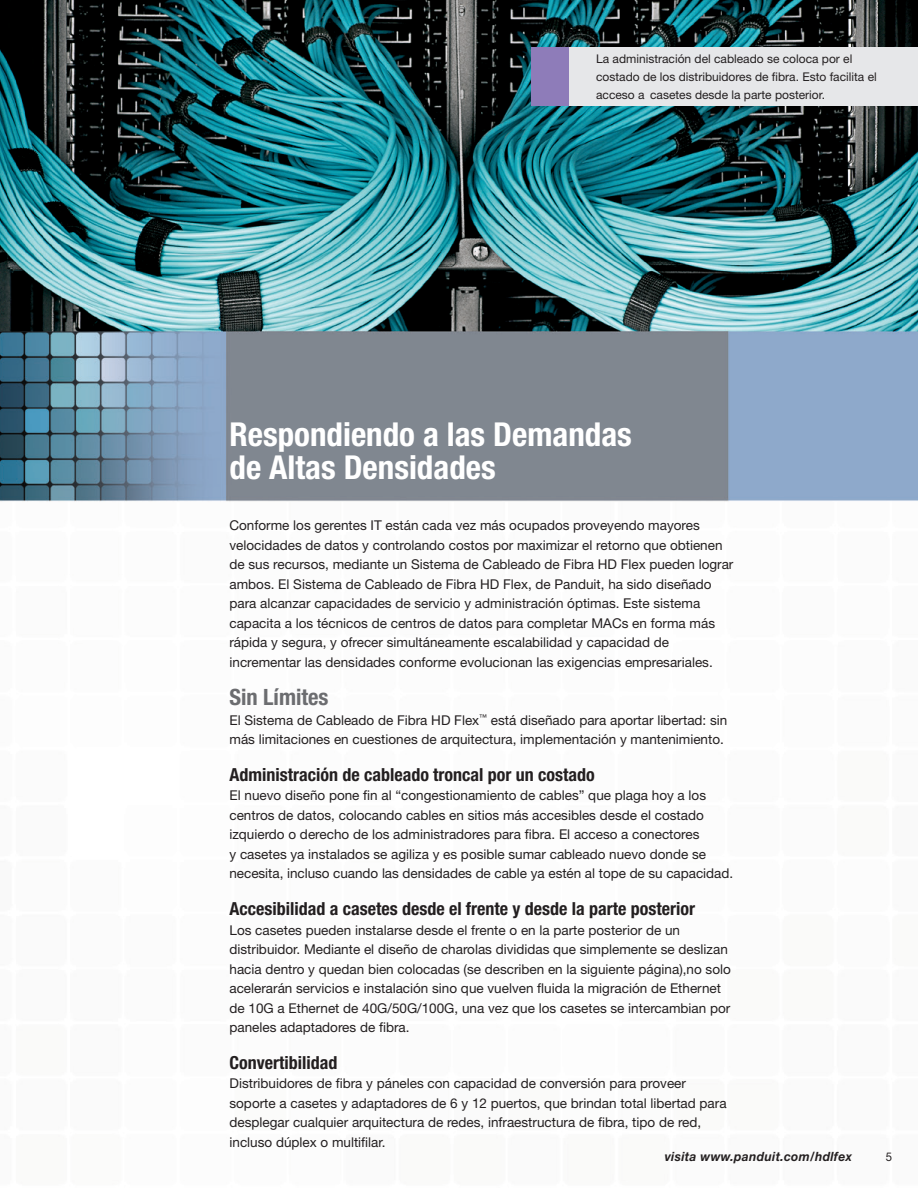
<style>
.page{position:relative;width:918px;height:1188px;background:#fff}
.page>*{position:absolute;margin:0;border:0;box-sizing:border-box;transform-origin:0 0}
.t1{font:700 condensed 33px "Helvetica Neue LT Std";color:#fff}
.t2{font:700 condensed 22.5px "Helvetica Neue LT Std";color:#6c6d70}
.t3{font:700 condensed 18px "Helvetica Neue LT Std";color:#231f20}
.t4{font:13.5px/19.5px "Helvetica Neue LT Std";color:#231f20}
.Bullets_2_column{font:italic 700 12.75px "Helvetica Neue LT Std";letter-spacing:.025em;color:#231f20;scale:.95 1}
.Bullets_2_column-2{font:12px/18px "Helvetica Neue LT Std";color:#231f20}
.Bullets_2_column-3{font:12px "Helvetica Neue LT Std";color:#231f20;scale:.95 1}
</style>
<div class="page">
<img style="left:0;top:0;width:918px;height:502px">
<div style="left:550px;top:48px;width:368px;height:58px;background:#e6e7e9"></div>
<div style="left:531px;top:48px;width:38px;height:58px;background:#8e7cb9"></div>
<p class="Bullets_2_column-2" style="left:596px;top:50px;width:282px">La administración del cableado se coloca por el costado de los distribuidores de fibra. Esto facilita el acceso a casetes desde la parte posterior.</p>
<p class="t1" style="left:230px;top:414px;width:404px">Respondiendo a las Demandas</p>
<p class="t1" style="left:230px;top:447px;width:268px">de Altas Densidades</p>
<p class="t4" style="left:230px;top:516px;width:472px">Conforme los gerentes IT están cada vez más ocupados proveyendo mayores</p>
<p class="t4" style="left:230px;top:535px;width:505px">velocidades de datos y controlando costos por maximizar el retorno que obtienen de sus recursos, mediante un Sistema de Cableado de Fibra HD Flex pueden lograr ambos. El Sistema de Cableado de Fibra HD Flex, de Panduit, ha sido diseñado para alcanzar capacidades de servicio y administración óptimas. Este sistema capacita a los técnicos de centros de datos para completar MACs en forma más rápida y segura, y ofrecer simultáneamente escalabilidad y capacidad de</p>
<p class="t4" style="left:230px;top:652px;width:485px">incrementar las densidades conforme evolucionan las exigencias empresariales.</p>
<p class="t2" style="left:230px;top:683px;width:101px">Sin Límites</p>
<p class="t4" style="left:230px;top:710px;width:499px">El Sistema de Cableado de Fibra HD Flex<sup>™</sup> está diseñado para aportar libertad: sin más limitaciones en cuestiones de arquitectura, implementación y mantenimiento.</p>
<p class="t3" style="left:230px;top:763px;width:367px">Administración de cableado troncal por un costado</p>
<p class="t4" style="left:230px;top:786px;width:505px">El nuevo diseño pone fin al “congestionamiento de cables” que plaga hoy a los centros de datos, colocando cables en sitios más accesibles desde el costado izquierdo o derecho de los administradores para fibra. El acceso a conectores<br>y casetes ya instalados se agiliza y es posible sumar cableado nuevo donde se necesita, incluso cuando las densidades de cable ya estén al tope de su capacidad.</p>
<p class="t3" style="left:230px;top:898px;width:467px">Accesibilidad a casetes desde el frente y desde la parte posterior</p>
<p class="t4" style="left:230px;top:920px;width:452px">Los casetes pueden instalarse desde el frente o en la parte posterior de un</p>
<p class="t4" style="left:230px;top:939px;width:503px">distribuidor. Mediante el diseño de charolas divididas que simplemente se deslizan hacia dentro y quedan bien colocadas (se describen en la siguiente página),no solo acelerarán servicios e instalación sino que vuelven fluida la migración de Ethernet de 10G a Ethernet de 40G/50G/100G, una vez que los casetes se intercambian por paneles adaptadores de fibra.</p>
<p class="t3" style="left:230px;top:1051px;width:109px">Convertibilidad</p>
<p class="t4" style="left:230px;top:1074px;width:458px">Distribuidores de fibra y páneles con capacidad de conversión para proveer</p>
<p class="t4" style="left:230px;top:1093px;width:499px">soporte a casetes y adaptadores de 6 y 12 puertos, que brindan total libertad para desplegar cualquier arquitectura de redes, infraestructura de fibra, tipo de red, incluso dúplex o multifilar.</p>
<p class="Bullets_2_column" style="left:665px;top:1148px;width:199px">visita www.panduit.com/hdlfex</p>
<p class="Bullets_2_column-3" style="left:886px;top:1149px;width:8px">5</p>
</div>
